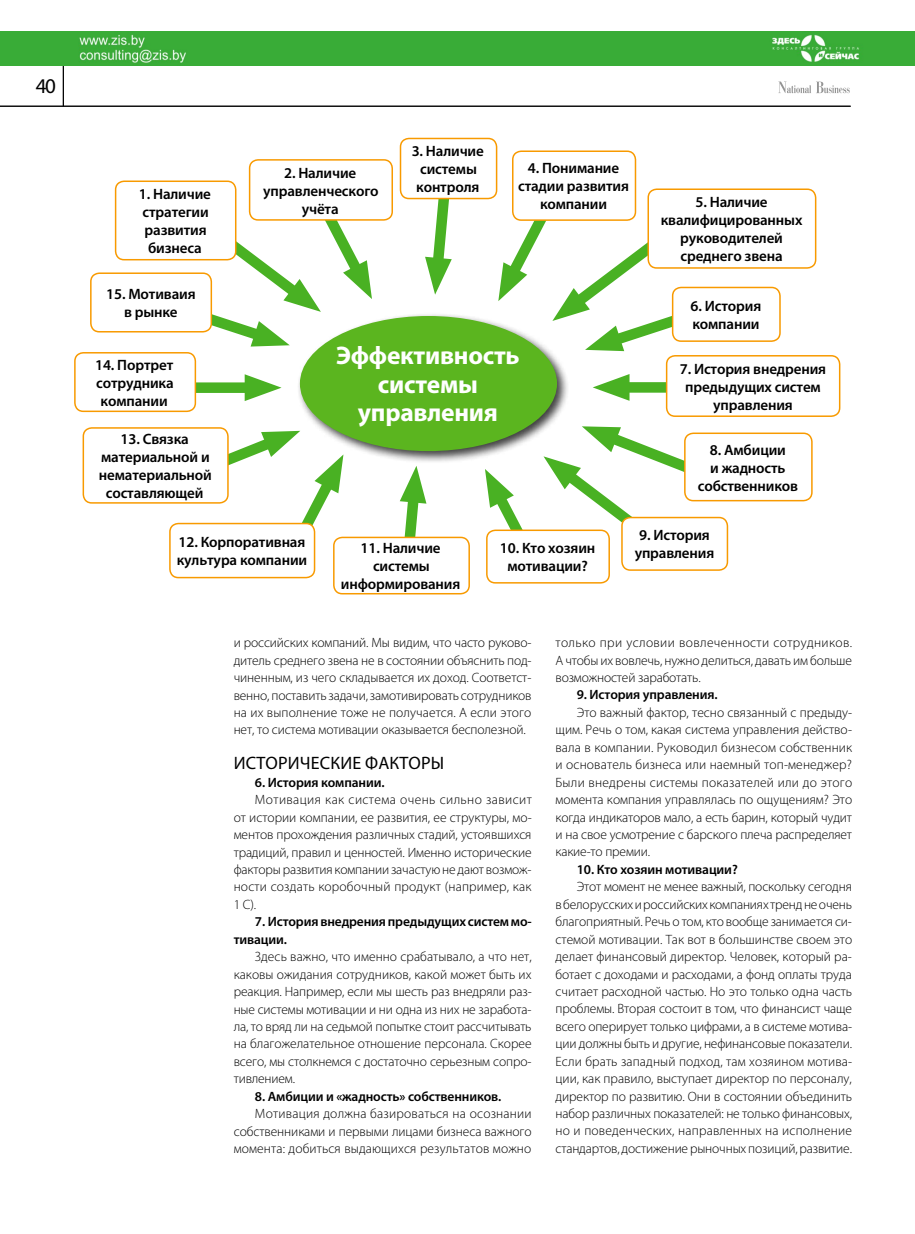
<style>
.page{position:relative;width:915px;height:1234px;background:#fff}
.page>*{position:absolute;margin:0;border:0;box-sizing:border-box;transform-origin:0 0}
.t1{font:700 25.5px/28.5px "Myriad Pro";letter-spacing:-.01em;color:#fff;text-align:center}
.t2{font:21px "Myriad Pro";color:#000}
.t3{font:18px "Myriad Pro";letter-spacing:.01em;color:#000}
.t4{font:600 15px/18px "Myriad Pro";letter-spacing:-.01em;color:#000;text-align:center}
.t5{font:300 13.5px/17.4px "Myriad Pro";letter-spacing:-.01em;color:#000;text-align:justify}
.t6{font:600 13.5px/17.4px "Myriad Pro";letter-spacing:-.01em;color:#000}
</style>
<div class="page">
<div style="left:296px;top:312px;width:273px;height:151px;background:#000;opacity:.75"></div>
<div style="left:300px;top:316px;width:257px;height:135px;background:#5bb51f;border-radius:50%"></div>
<svg style="left:179px;top:195px;width:197px;height:157px"></svg>
<svg style="left:494px;top:197px;width:201px;height:159px"></svg>
<svg style="left:480px;top:420px;width:235px;height:153px"></svg>
<div style="left:176px;top:382px;width:84px;height:11px;background:#49b123"></div>
<svg style="left:244px;top:374px;width:37px;height:27px"></svg>
<svg style="left:183px;top:425px;width:164px;height:133px"></svg>
<div style="left:614px;top:382px;width:83px;height:10px;background:#49b123"></div>
<svg style="left:593px;top:374px;width:36px;height:27px"></svg>
<svg style="left:425px;top:199px;width:30px;height:95px"></svg>
<svg style="left:400px;top:466px;width:26px;height:70px"></svg>
<div style="left:249px;top:160px;width:143px;height:60px;background:#fff;border-radius:9px"></div>
<div style="left:249px;top:159px;width:144px;height:62px;border:2px solid #f89a00;border-radius:9px"></div>
<div style="left:91px;top:273px;width:120px;height:59px;background:#fff;border-radius:9px"></div>
<div style="left:90px;top:272px;width:122px;height:60px;border:2px solid #f89a00;border-radius:9px"></div>
<div style="left:75px;top:353px;width:120px;height:58px;background:#fff;border-radius:9px"></div>
<div style="left:74px;top:352px;width:122px;height:60px;border:2px solid #f89a00;border-radius:9px"></div>
<div style="left:83px;top:428px;width:145px;height:75px;background:#fff;border-radius:9px"></div>
<div style="left:83px;top:427px;width:146px;height:76px;border:2px solid #f89a00;border-radius:9px"></div>
<div style="left:170px;top:523px;width:144px;height:54px;background:#fff;border-radius:9px"></div>
<div style="left:169px;top:522px;width:146px;height:56px;border:2px solid #f89a00;border-radius:9px"></div>
<div style="left:334px;top:537px;width:135px;height:56px;background:#fff;border-radius:9px"></div>
<div style="left:333px;top:536px;width:137px;height:58px;border:2px solid #f89a00;border-radius:9px"></div>
<div style="left:486px;top:530px;width:123px;height:52px;background:#fff;border-radius:9px"></div>
<div style="left:486px;top:529px;width:123px;height:54px;border:2px solid #f89a00;border-radius:9px"></div>
<div style="left:621px;top:517px;width:106px;height:53px;background:#fff;border-radius:9px"></div>
<div style="left:621px;top:516px;width:107px;height:54px;border:2px solid #f89a00;border-radius:9px"></div>
<div style="left:116px;top:181px;width:120px;height:79px;background:#fff;border-radius:9px"></div>
<div style="left:115px;top:180px;width:121px;height:80px;border:2px solid #f89a00;border-radius:9px"></div>
<div style="left:399px;top:138px;width:98px;height:61px;border:2px solid #f89a00;border-radius:9px"></div>
<div style="left:672px;top:287px;width:107px;height:54px;background:#fff;border-radius:9px"></div>
<div style="left:671px;top:287px;width:109px;height:55px;border:2px solid #f89a00;border-radius:9px"></div>
<div style="left:666px;top:356px;width:173px;height:60px;background:#fff;border-radius:9px"></div>
<div style="left:665px;top:355px;width:175px;height:62px;border:2px solid #f89a00;border-radius:9px"></div>
<div style="left:684px;top:433px;width:127px;height:67px;background:#fff;border-radius:9px"></div>
<div style="left:683px;top:432px;width:129px;height:69px;border:2px solid #f89a00;border-radius:9px"></div>
<div style="left:512px;top:151px;width:123px;height:69px;background:#fff;border-radius:9px"></div>
<div style="left:512px;top:150px;width:124px;height:71px;border:2px solid #f89a00;border-radius:9px"></div>
<div style="left:648px;top:189px;width:167px;height:79px;background:#fff;border-radius:9px"></div>
<div style="left:647px;top:188px;width:169px;height:81px;border:2px solid #f89a00;border-radius:9px"></div>
<hr style="left:0;top:64px;width:850px;height:2px;background:#000">
<svg style="left:778px;top:82px;width:71px;height:11px"></svg>
<hr style="left:0;top:106px;width:850px;height:1px;background:#000">
<hr style="left:63px;top:65px;width:1px;height:41px;background:#000">
<img style="left:0;top:32px;width:914px;height:33px">
<h2 class="t2" style="left:36px;top:73px;width:22px">40</h2>
<p class="t4" style="left:139px;top:185px;width:74px">1. Наличие стратегии развития бизнеса</p>
<p class="t4" style="left:263px;top:163px;width:117px">2. Наличие управленческого учёта</p>
<p class="t4" style="left:411px;top:142px;width:74px;text-align:left">3. Наличие системы контроля</p>
<p class="t4" style="left:518px;top:159px;width:112px">4. Понимание стадии развития компании</p>
<p class="t4" style="left:660px;top:193px;width:143px">5. Наличие квалифицированных руководителей среднего звена</p>
<p class="t4" style="left:106px;top:284px;width:91px">15. Мотиваия в рынке</p>
<p class="t4" style="left:95px;top:355px;width:80px;text-align:justify">14. Портрет сотрудника компании</p>
<p class="t4" style="left:99px;top:429px;width:114px">13. Связка материальной и нематериальной составляющей</p>
<p class="t4" style="left:177px;top:532px;width:132px;text-align:left">12. Корпоративная культура компании</p>
<p class="t4" style="left:341px;top:538px;width:121px">11. Наличие системы информирования</p>
<p class="t4" style="left:499px;top:538px;width:97px">10. Кто хозяин мотивации?</p>
<h1 class="t1" style="left:336px;top:340px;width:185px">Эффективность системы управления</h1>
<p class="t4" style="left:690px;top:296px;width:72px;text-align:left">6. История компании</p>
<p class="t4" style="left:679px;top:359px;width:148px">7. История внедрения предыдущих систем управления</p>
<p class="t4" style="left:697px;top:440px;width:102px">8. Амбиции<br>и жадность собственников</p>
<p class="t4" style="left:634px;top:526px;width:81px">9. История управления</p>
<p class="t5" style="left:234px;top:633px;width:299px">и российских компаний. Мы видим, что часто руково&shy;дитель среднего звена не в состоянии объяснить под&shy;чиненным, из чего складывается их доход. Соответст&shy;венно, поставить задачи, замотивировать сотрудников на их выполнение тоже не получается. А если этого нет, то система мотивации оказывается бесполезной.</p>
<h3 class="t3" style="left:234px;top:752px;width:212px">ИСТОРИЧЕСКИЕ ФАКТОРЫ</h3>
<p class="t6" style="left:255px;top:773px;width:131px">6. История компании.</p>
<p class="t5" style="left:234px;top:790px;width:299px;text-indent:21px">Мотивация как система очень сильно зависит от истории компании, ее развития, ее структуры, мо&shy;ментов прохождения различных стадий, устоявшихся традиций, правил и ценностей. Именно исторические факторы развития компании зачастую не дают возмож&shy;ности создать коробочный продукт (например, как 1 С).</p>
<p class="t6" style="left:234px;top:912px;width:299px;text-indent:21px">7. История внедрения предыдущих систем мо&shy;тивации.</p>
<p class="t5" style="left:234px;top:947px;width:299px;text-indent:21px">Здесь важно, что именно срабатывало, а что нет, каковы ожидания сотрудников, какой может быть их реакция. Например, если мы шесть раз внедряли раз&shy;ные системы мотивации и ни одна из них не заработа&shy;ла, то вряд ли на седьмой попытке стоит рассчитывать на благожелательное отношение персонала. Скорее всего, мы столкнемся с достаточно серьезным сопро&shy;тивлением.</p>
<p class="t6" style="left:255px;top:1086px;width:248px">8. Амбиции и «жадность» собственников.</p>
<p class="t5" style="left:234px;top:1104px;width:299px;text-indent:21px">Мотивация должна базироваться на осознании собственниками и первыми лицами бизнеса важного момента: добиться выдающихся результатов можно</p>
<p class="t5" style="left:555px;top:633px;width:298px">только при условии вовлеченности сотрудников.<br>А чтобы их вовлечь, нужно делиться, давать им больше возможностей заработать.</p>
<p class="t6" style="left:576px;top:685px;width:142px">9. История управления.</p>
<p class="t5" style="left:555px;top:703px;width:298px;text-indent:21px">Это важный фактор, тесно связанный с предыду&shy;щим. Речь о том, какая система управления действо&shy;вала в компании. Руководил бизнесом собственник и основатель бизнеса или наемный топ-менеджер?<br>Были внедрены системы показателей или до этого момента компания управлялась по ощущениям? Это когда индикаторов мало, а есть барин, который чудит и на свое усмотрение с барского плеча распределяет какие-то премии.</p>
<p class="t6" style="left:576px;top:860px;width:162px">10. Кто хозяин мотивации?</p>
<p class="t5" style="left:555px;top:877px;width:298px;text-indent:21px">Этот момент не менее важный, поскольку сегодня в белорусских и российских компаниях тренд не очень благоприятный. Речь о том, кто вообще занимается си&shy;стемой мотивации. Так вот в большинстве своем это делает финансовый директор. Человек, который ра&shy;ботает с доходами и расходами, а фонд оплаты труда считает расходной частью. Но это только одна часть проблемы. Вторая состоит в том, что финансист чаще всего оперирует только цифрами, а в системе мотива&shy;ции должны быть и другие, нефинансовые показатели.<br>Если брать западный подход, там хозяином мотива&shy;ции, как правило, выступает директор по персоналу, директор по развитию. Они в состоянии объединить набор различных показателей: не только финансовых, но и поведенческих, направленных на исполнение стандартов, достижение рыночных позиций, развитие.</p>
</div>
